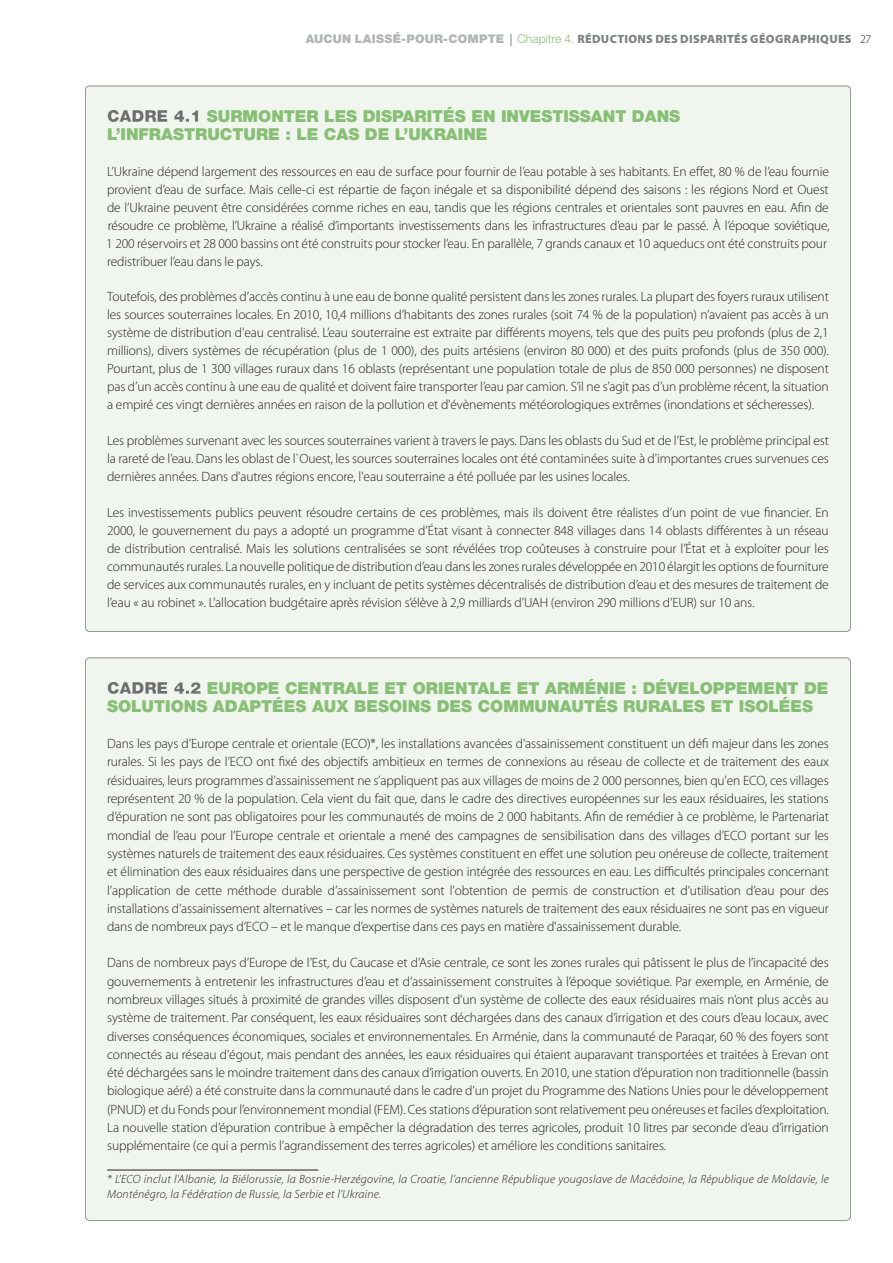
<style>
.page{position:relative;width:893px;height:1263px;background:#fff}
.page>*{position:absolute;margin:0;border:0;box-sizing:border-box;transform-origin:0 0}
.t1{font:900 16.5px/18px "Helvetica Neue";color:#88bf76}
.t2{font:300 13.5px/18.3px "Myriad Pro";letter-spacing:-.01em;color:#231f20;text-align:justify}
.t3{font:italic 300 12px/14.7px "Myriad Pro";letter-spacing:.02em;color:#231f20}
.t4{font:900 12px "Myriad Pro";letter-spacing:.025em;color:#808285}
.s1{font-family:"Helvetica Neue";color:#b2b4b6}
.s2{font-weight:300;color:#231f20}
.s3{font-family:"Helvetica Neue";font-weight:300;color:#88bf76}
.s4{color:#6d6e70}
</style>
<div class="page">
<div style="left:86px;top:86px;width:764px;height:545px;background:#f0f6ed"></div>
<div style="left:86px;top:658px;width:764px;height:562px;background:#f0f6ed"></div>
<p class="t4" style="left:306px;top:32px;width:567px"><span class="s1">AUCUN LAISSÉ-POUR-COMPTE</span> <span class="s2">|</span> <span class="s3">Chapitre 4.</span> RÉDUCTIONS DES DISPARITÉS GÉOGRAPHIQUES <span class="s2">27</span></p>
<p class="t1" style="left:107px;top:108px;width:574px"><span class="s4">CADRE 4.1</span> SURMONTER LES DISPARITÉS EN INVESTISSANT DANS<br>L’INFRASTRUCTURE : LE CAS DE L’UKRAINE</p>
<p class="t2" style="left:107px;top:163px;width:723px">L’Ukraine dépend largement des ressources en eau de surface pour fournir de l’eau potable à ses habitants. En effet, 80 % de l’eau fournie provient d’eau de surface. Mais celle-ci est répartie de façon inégale et sa disponibilité dépend des saisons : les régions Nord et Ouest de l’Ukraine peuvent être considérées comme riches en eau, tandis que les régions centrales et orientales sont pauvres en eau. Afin de</p>
<p class="t2" style="left:108px;top:218px;width:723px">résoudre ce problème, l’Ukraine a réalisé d’importants investissements dans les infrastructures d’eau par le passé. À l’époque soviétique,</p>
<p class="t2" style="left:106px;top:236px;width:722px">1 200 réservoirs et 28 000 bassins ont été construits pour stocker l’eau. En parallèle, 7 grands canaux et 10 aqueducs ont été construits pour</p>
<p class="t2" style="left:107px;top:253px;width:157px">redistribuer l’eau dans le pays.</p>
<p class="t2" style="left:107px;top:289px;width:723px">Toutefois, des problèmes d’accès continu à une eau de bonne qualité persistent dans les zones rurales. La plupart des foyers ruraux utilisent les sources souterraines locales. En 2010, 10,4 millions d’habitants des zones rurales (soit 74 % de la population) n’avaient pas accès à un système de distribution d'eau centralisé. L’eau souterraine est extraite par différents moyens, tels que des puits peu profonds (plus de 2,1 millions), divers systèmes de récupération (plus de 1 000), des puits artésiens (environ 80 000) et des puits profonds (plus de 350 000).<br>Pourtant, plus de 1 300 villages ruraux dans 16 oblasts (représentant une population totale de plus de 850 000 personnes) ne disposent pas d’un accès continu à une eau de qualité et doivent faire transporter l’eau par camion. S’il ne s’agit pas d’un problème récent, la situation a empiré ces vingt dernières années en raison de la pollution et d'évènements météorologiques extrêmes (inondations et sécheresses).</p>
<p class="t2" style="left:107px;top:433px;width:723px">Les problèmes survenant avec les sources souterraines varient à travers le pays. Dans les oblasts du Sud et de l’Est, le problème principal est la rareté de l’eau. Dans les oblast de l`Ouest, les sources souterraines locales ont été contaminées suite à d'importantes crues survenues ces dernières années. Dans d’autres régions encore, l'eau souterraine a été polluée par les usines locales.</p>
<p class="t2" style="left:107px;top:505px;width:723px">Les investissements publics peuvent résoudre certains de ces problèmes, mais ils doivent être réalistes d’un point de vue financier. En 2000, le gouvernement du pays a adopté un programme d’État visant à connecter 848 villages dans 14 oblasts différentes à un réseau de distribution centralisé. Mais les solutions centralisées se sont révélées trop coûteuses à construire pour l’État et à exploiter pour les communautés rurales. La nouvelle politique de distribution d’eau dans les zones rurales développée en 2010 élargit les options de fourniture de services aux communautés rurales, en y incluant de petits systèmes décentralisés de distribution d’eau et des mesures de traitement de l’eau « au robinet ». L’allocation budgétaire après révision s’élève à 2,9 milliards d’UAH (environ 290 millions d’EUR) sur 10 ans.</p>
<p class="t1" style="left:107px;top:680px;width:723px"><span class="s4">CADRE 4.2</span> EUROPE CENTRALE ET ORIENTALE ET ARMÉNIE : DÉVELOPPEMENT DE<br>SOLUTIONS ADAPTÉES AUX BESOINS DES COMMUNAUTÉS RURALES ET ISOLÉES</p>
<p class="t2" style="left:107px;top:736px;width:723px">Dans les pays d’Europe centrale et orientale (ECO)*, les installations avancées d'assainissement constituent un défi majeur dans les zones rurales. Si les pays de l’ECO ont fixé des objectifs ambitieux en termes de connexions au réseau de collecte et de traitement des eaux résiduaires, leurs programmes d’assainissement ne s’appliquent pas aux villages de moins de 2 000 personnes, bien qu'en ECO, ces villages représentent 20 % de la population. Cela vient du fait que, dans le cadre des directives européennes sur les eaux résiduaires, les stations d’épuration ne sont pas obligatoires pour les communautés de moins de 2 000 habitants. Afin de remédier à ce problème, le Partenariat mondial de l’eau pour l’Europe centrale et orientale a mené des campagnes de sensibilisation dans des villages d’ECO portant sur les systèmes naturels de traitement des eaux résiduaires. Ces systèmes constituent en effet une solution peu onéreuse de collecte, traitement et élimination des eaux résiduaires dans une perspective de gestion intégrée des ressources en eau. Les difficultés principales concernant l’application de cette méthode durable d’assainissement sont l'obtention de permis de construction et d’utilisation d’eau pour des installations d’assainissement alternatives – car les normes de systèmes naturels de traitement des eaux résiduaires ne sont pas en vigueur dans de nombreux pays d’ECO – et le manque d’expertise dans ces pays en matière d'assainissement durable.</p>
<p class="t2" style="left:107px;top:955px;width:723px">Dans de nombreux pays d’Europe de l’Est, du Caucase et d’Asie centrale, ce sont les zones rurales qui pâtissent le plus de l’incapacité des gouvernements à entretenir les infrastructures d’eau et d’assainissement construites à l’époque soviétique. Par exemple, en Arménie, de nombreux villages situés à proximité de grandes villes disposent d’un système de collecte des eaux résiduaires mais n’ont plus accès au système de traitement. Par conséquent, les eaux résiduaires sont déchargées dans des canaux d’irrigation et des cours d’eau locaux, avec diverses conséquences économiques, sociales et environnementales. En Arménie, dans la communauté de Paraqar, 60 % des foyers sont connectés au réseau d'égout, mais pendant des années, les eaux résiduaires qui étaient auparavant transportées et traitées à Erevan ont été déchargées sans le moindre traitement dans des canaux d’irrigation ouverts. En 2010, une station d’épuration non traditionnelle (bassin biologique aéré) a été construite dans la communauté dans le cadre d’un projet du Programme des Nations Unies pour le développement (PNUD) et du Fonds pour l’environnement mondial (FEM). Ces stations d’épuration sont relativement peu onéreuses et faciles d’exploitation.<br>La nouvelle station d’épuration contribue à empêcher la dégradation des terres agricoles, produit 10 litres par seconde d’eau d’irrigation supplémentaire (ce qui a permis l’agrandissement des terres agricoles) et améliore les conditions sanitaires.</p>
<p class="t3" style="left:107px;top:1173px;width:723px">* L’ECO inclut l'Albanie, la Biélorussie, la Bosnie-Herzégovine, la Croatie, l’ancienne République yougoslave de Macédoine, la République de Moldavie, le<br>Monténégro, la Fédération de Russie, la Serbie et l’Ukraine.</p>
</div>
